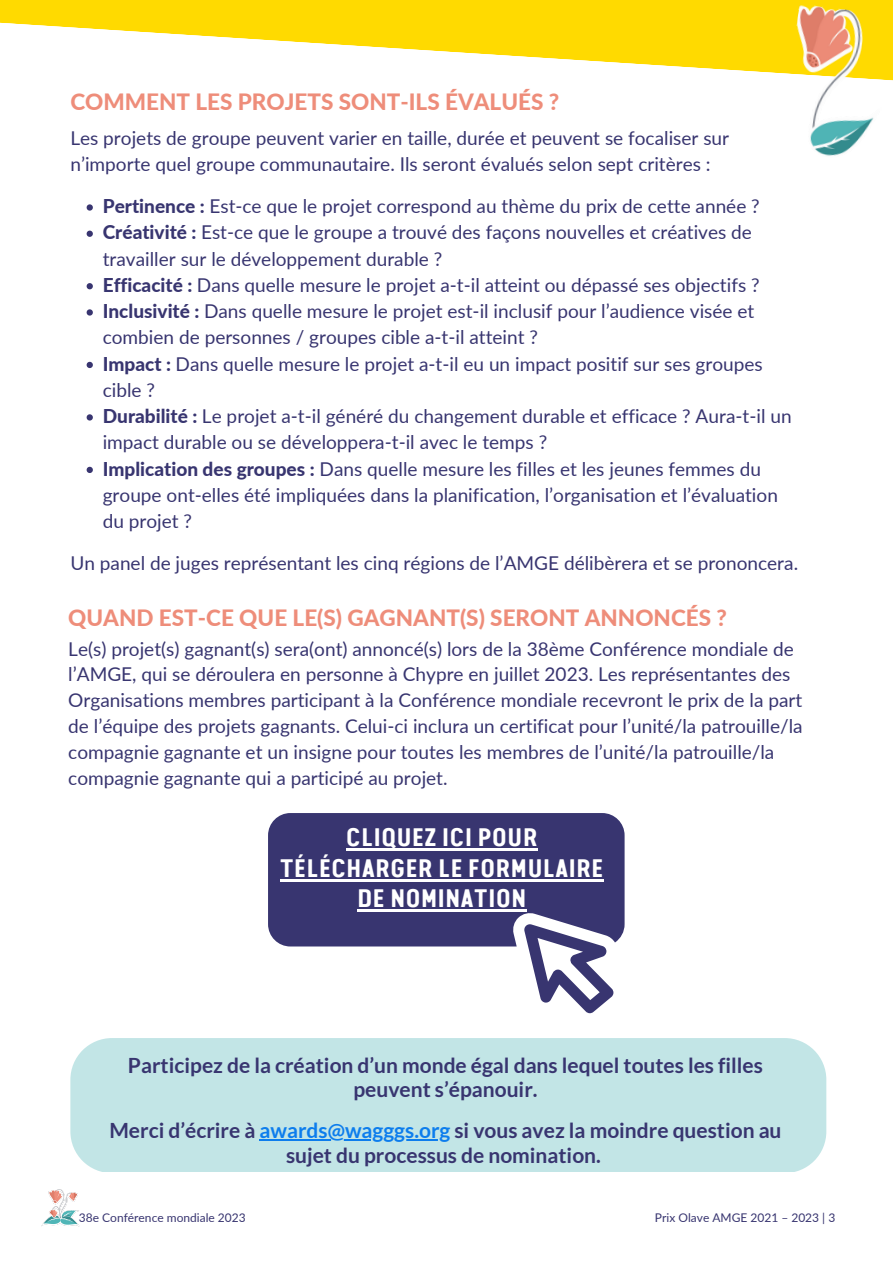
<style>
.page{position:relative;width:893px;height:1264px;background:#fff}
.page>*{position:absolute;margin:0;border:0;box-sizing:border-box;transform-origin:0 0}
.t1{font:700 25.5px/30.3px "Van Condensed Pro";color:#fff;text-align:center}
.t2{font:800 22.5px "Lato";color:#ee8d7a}
.t3{font:700 21px/24.8px "Lato";color:#383570;text-align:center}
.t4{font:19.05px/26.2px "Lato";color:#383570}
.t5{font:12px "Lato";color:#383570}
.s1{font-weight:800}
.s2{color:#0d7ded}
</style>
<div class="page">
<svg style="left:0;top:0;width:892px;height:73px;fill:#ffda00"></svg>
<img style="left:780px;top:4px;width:112px;height:152px">
<svg style="left:87px;top:204px;width:6px;height:7px"></svg>
<svg style="left:87px;top:231px;width:6px;height:6px"></svg>
<svg style="left:87px;top:283px;width:6px;height:6px"></svg>
<svg style="left:87px;top:309px;width:6px;height:6px"></svg>
<svg style="left:87px;top:362px;width:6px;height:6px"></svg>
<svg style="left:87px;top:414px;width:6px;height:6px"></svg>
<svg style="left:87px;top:467px;width:6px;height:6px"></svg>
<svg style="left:528px;top:946px;width:85px;height:67px"></svg>
<div style="left:268px;top:813px;width:356px;height:133px;background:#383570"></div>
<hr style="left:346px;top:848px;width:191px;height:2px;background:#fff">
<hr style="left:280px;top:879px;width:323px;height:2px;background:#fff">
<hr style="left:357px;top:909px;width:169px;height:2px;background:#fff">
<div style="left:70px;top:1038px;width:756px;height:133px;background:#c2e5e6"></div>
<hr style="left:259px;top:1138px;width:191px;height:2px;background:#0d7ded">
<img style="left:42px;top:1189px;width:37px;height:37px">
<p class="t2" style="left:70px;top:88px;width:490px">COMMENT LES PROJETS SONT-ILS ÉVALUÉS ?</p>
<p class="t4" style="left:70px;top:124px;width:660px">Les projets de groupe peuvent varier en taille, durée et peuvent se focaliser sur n’importe quel groupe communautaire. Ils seront évalués selon sept critères :</p>
<p class="t4" style="left:103px;top:193px;width:690px"><span class="s1">Pertinence :</span> Est-ce que le projet correspond au thème du prix de cette année ?<br><span class="s1">Créativité :</span> Est-ce que le groupe a trouvé des façons nouvelles et créatives de travailler sur le développement durable ?<br><span class="s1">Efficacité :</span> Dans quelle mesure le projet a-t-il atteint ou dépassé ses objectifs ?<br><span class="s1">Inclusivité :</span> Dans quelle mesure le projet est-il inclusif pour l’audience visée et combien de personnes / groupes cible a-t-il atteint ?<br><span class="s1">Impact :</span> Dans quelle mesure le projet a-t-il eu un impact positif sur ses groupes cible ?<br><span class="s1">Durabilité :</span> Le projet a-t-il généré du changement durable et efficace ? Aura-t-il un impact durable ou se développera-t-il avec le temps ?<br><span class="s1">Implication des groupes :</span> Dans quelle mesure les filles et les jeunes femmes du groupe ont-elles été impliquées dans la planification, l’organisation et l’évaluation du projet ?</p>
<p class="t4" style="left:70px;top:549px;width:729px">Un panel de juges représentant les cinq régions de l’AMGE délibèrera et se prononcera.</p>
<p class="t2" style="left:68px;top:604px;width:660px">QUAND EST-CE QUE LE(S) GAGNANT(S) SERONT ANNONCÉS ?</p>
<p class="t4" style="left:68px;top:635px;width:735px;line-height:25.8px">Le(s) projet(s) gagnant(s) sera(ont) annoncé(s) lors de la 38ème Conférence mondiale de l’AMGE, qui se déroulera en personne à Chypre en juillet 2023. Les représentantes des Organisations membres participant à la Conférence mondiale recevront le prix de la part de l’équipe des projets gagnants. Celui-ci inclura un certificat pour l’unité/la patrouille/la compagnie gagnante et un insigne pour toutes les membres de l’unité/la patrouille/la compagnie gagnante qui a participé au projet.</p>
<h1 class="t1" style="left:280px;top:822px;width:325px">CLIQUEZ ICI POUR<br>TÉLÉCHARGER LE FORMULAIRE<br>DE NOMINATION</h1>
<p class="t3" style="left:128px;top:1052px;width:636px">Participez de la création d’un monde égal dans lequel toutes les filles peuvent s’épanouir.</p>
<p class="t3" style="left:109px;top:1117px;width:673px">Merci d’écrire à <span class="s2">awards@wagggs.org</span> si vous avez la moindre question au sujet du processus de nomination.</p>
<p class="t5" style="left:79px;top:1210px;width:168px">38e Conférence mondiale 2023</p>
<p class="t5" style="left:655px;top:1210px;width:182px">Prix Olave AMGE 2021 – 2023 | 3</p>
</div>
